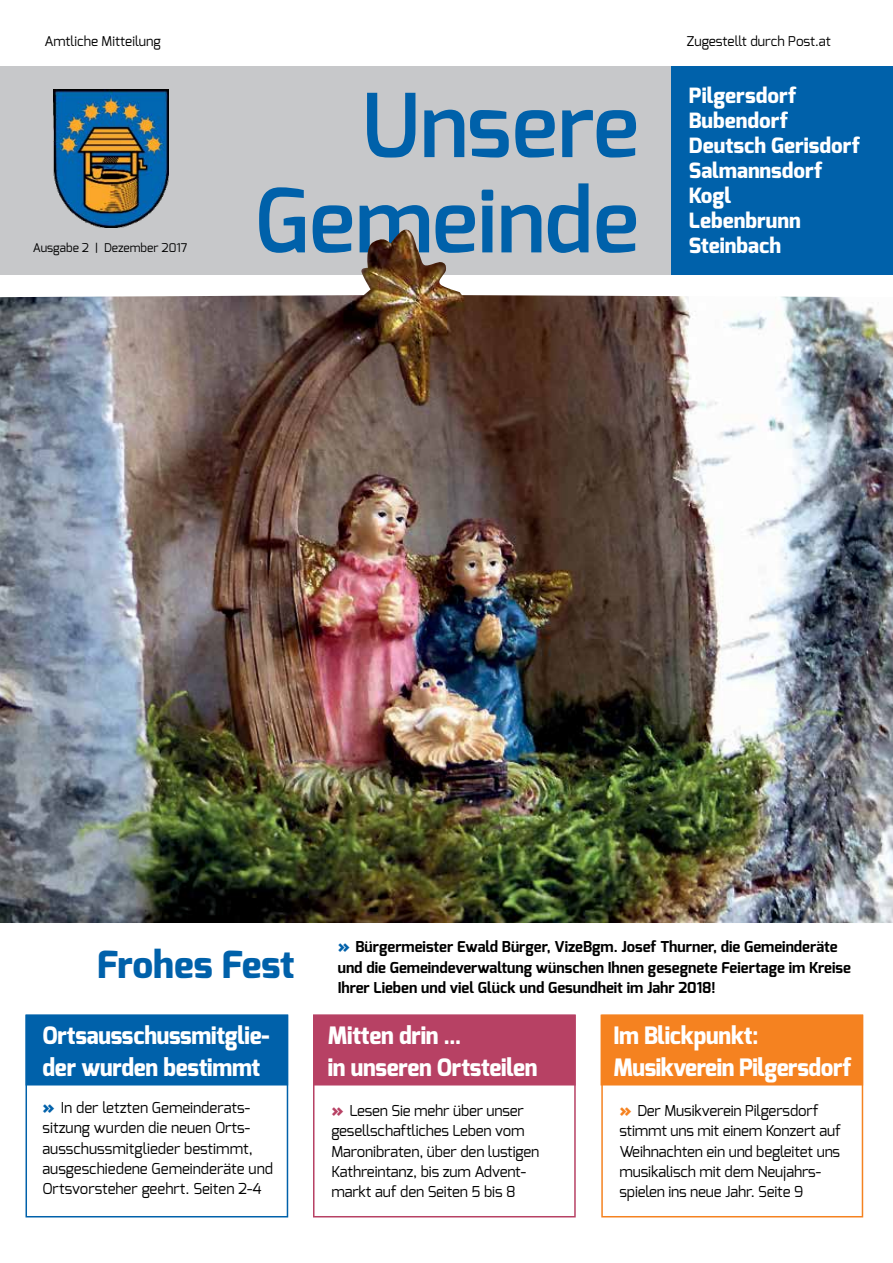
<style>
.page{position:relative;width:893px;height:1263px;background:#fff}
.page>*{position:absolute;margin:0;border:0;box-sizing:border-box;transform-origin:0 0}
.t1{font:600 87.9px/95.2px "Exo";color:#0061aa;text-align:right}
.t2{font:800 37.5px "Exo";letter-spacing:-.015em;color:#0061aa}
.t3{font:800 24px/31.8px "Exo";letter-spacing:-.01em;color:#fff;scale:.95 1}
.t4{font:800 21px/24.9px "Exo";color:#fff}
.t5{font:15px/20.4px "Exo";letter-spacing:-.01em;color:#000}
.t6{font:700 15px/20.4px "Exo";color:#000}
.t7{font:13.5px "Exo";color:#000}
.t8{font:12px "Exo";color:#000}
.s1{font-weight:800;font-size:21px;color:#0061aa}
.s2{font-weight:800;font-size:21px;color:#b74164}
.s3{font-weight:800;font-size:21px;color:#f58220}
</style>
<div class="page">
<div style="left:0;top:66px;width:893px;height:208px;background:#c7c8ca"></div>
<div style="left:672px;top:66px;width:221px;height:208px;background:#0061aa"></div>
<img style="left:0;top:230px;width:893px;height:693px">
<div style="left:26px;top:1014px;width:262px;height:203px;border:2px solid #0061aa"></div>
<div style="left:313px;top:1014px;width:263px;height:203px;border:2px solid #b74164"></div>
<div style="left:601px;top:1014px;width:262px;height:203px;border:2px solid #f58220"></div>
<div style="left:26px;top:1014px;width:262px;height:71px;background:#0061aa;border:2px solid #0061aa"></div>
<div style="left:313px;top:1014px;width:263px;height:71px;background:#b74164;border:2px solid #b74164"></div>
<div style="left:601px;top:1014px;width:262px;height:71px;background:#f58220;border:2px solid #f58220"></div>
<img style="left:53px;top:90px;width:115px;height:137px">
<p class="t7" style="left:44px;top:32px;width:118px">Amtliche Mitteilung</p>
<p class="t7" style="left:687px;top:32px;width:146px">Zugestellt durch Post.at</p>
<p class="t8" style="left:33px;top:240px;width:156px">Ausgabe 2 | Dezember 2017</p>
<h1 class="t1" style="left:255px;top:78px;width:386px">Unsere<br>Gemeinde</h1>
<h3 class="t4" style="left:689px;top:83px;width:173px">Pilgersdorf<br>Bubendorf<br>Deutsch Gerisdorf<br>Salmannsdorf<br>Kogl<br>Lebenbrunn<br>Steinbach</h3>
<h2 class="t2" style="left:97px;top:940px;width:199px">Frohes Fest</h2>
<p class="t6" style="left:338px;top:937px;width:515px"><span class="s1">»</span> Bürgermeister Ewald Bürger, VizeBgm. Josef Thurner, die Gemeinderäte und die Gemeindeverwaltung wünschen Ihnen gesegnete Feiertage im Kreise<br>Ihrer Lieben und viel Glück und Gesundheit im Jahr 2018!</p>
<h3 class="t3" style="left:43px;top:1020px;width:241px">Ortsausschussmitglie&shy;der wurden bestimmt</h3>
<h3 class="t3" style="left:328px;top:1020px;width:222px">Mitten drin ...<br>in unseren Ortsteilen</h3>
<h3 class="t3" style="left:613px;top:1020px;width:252px">Im Blickpunkt:<br>Musikverein Pilgersdorf</h3>
<p class="t5" style="left:43px;top:1097px;width:232px"><span class="s1">»</span> In der letzten Gemeinderats&shy;sitzung wurden die neuen Orts&shy;ausschussmitglieder bestimmt, ausgeschiedene Gemeinderäte und<br>Ortsvorsteher geehrt. Seiten 2-4</p>
<p class="t5" style="left:331px;top:1100px;width:209px"><span class="s2">»</span> Lesen Sie mehr über unser gesellschaftliches Leben vom<br>Maronibraten, über den lustigen<br>Kathreintanz, bis zum Advent&shy;markt auf den Seiten 5 bis 8</p>
<p class="t5" style="left:619px;top:1100px;width:223px"><span class="s3">»</span> Der Musikverein Pilgersdorf stimmt uns mit einem Konzert auf<br>Weihnachten ein und begleitet uns musikalisch mit dem Neujahrs&shy;spielen ins neue Jahr. Seite 9</p>
</div>
